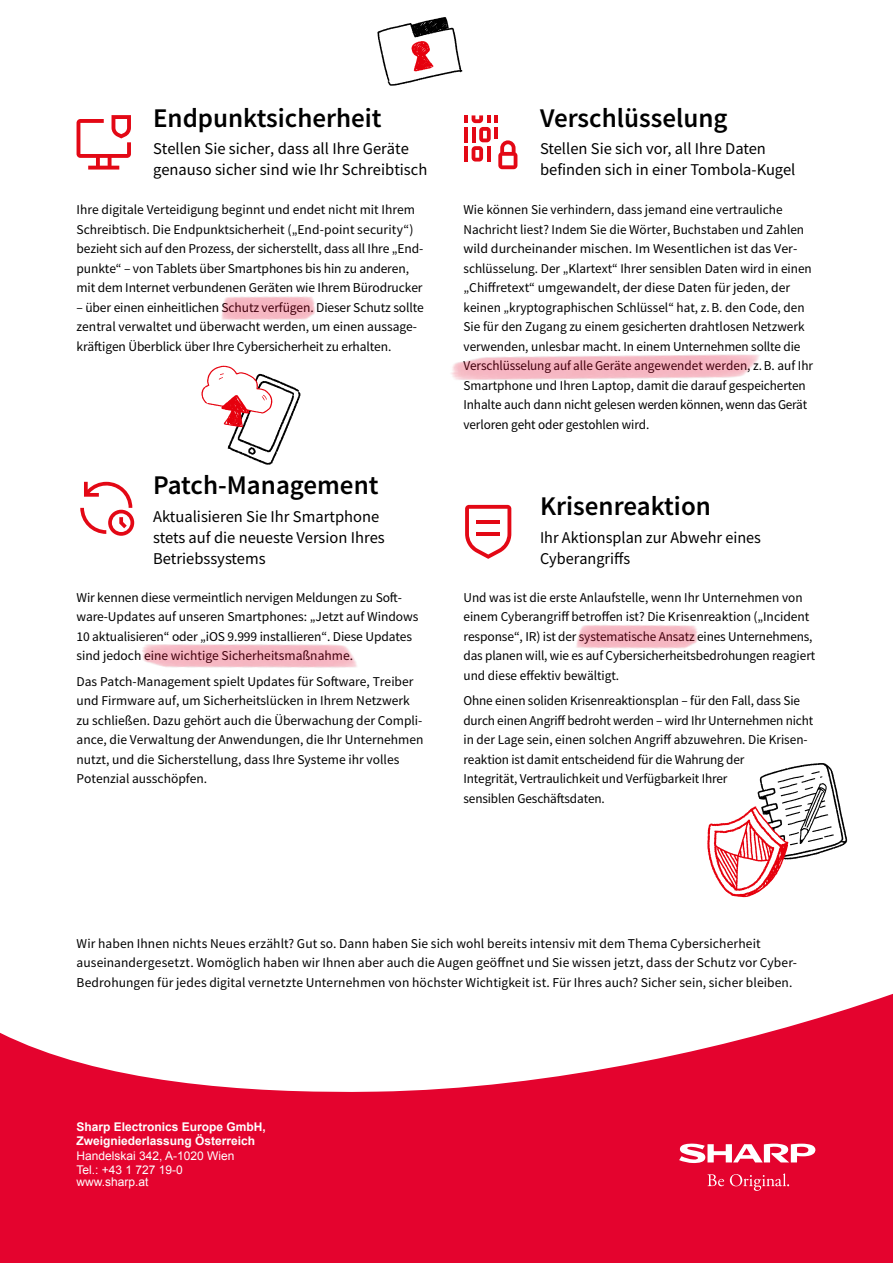
<style>
.page{position:relative;width:893px;height:1263px;background:#fff}
.page>*{position:absolute;margin:0;border:0;box-sizing:border-box;transform-origin:0 0}
.t1{font:600 27px "Source Sans Pro";color:#000}
.t2{font:16.5px/21px "Source Sans Pro";color:#000}
.t3{font:13.5px/19.5px "Source Sans Pro";color:#000}
.t4{font:700 12px/14.4px "Arial";color:#fff}
.t5{font:12px/14.4px "Arial";color:#fff}
</style>
<div class="page">
<svg style="left:0;top:994px;width:893px;height:269px;fill:#e4032e"></svg>
<svg style="left:707px;top:1174px;width:17px;height:12px"></svg>
<svg style="left:730px;top:1173px;width:59px;height:18px"></svg>
<svg style="left:679px;top:1143px;width:137px;height:20px"></svg>
<svg style="left:77px;top:115px;width:54px;height:55px"></svg>
<svg style="left:80px;top:482px;width:54px;height:54px"></svg>
<svg style="left:464px;top:115px;width:53px;height:54px"></svg>
<svg style="left:465px;top:505px;width:46px;height:54px"></svg>
<svg style="left:377px;top:17px;width:86px;height:69px"></svg>
<svg style="left:201px;top:366px;width:100px;height:99px"></svg>
<svg style="left:707px;top:763px;width:140px;height:134px"></svg>
<img style="left:221px;top:296px;width:94px;height:24px">
<img style="left:451px;top:354px;width:309px;height:26px">
<img style="left:142px;top:644px;width:215px;height:24px">
<img style="left:576px;top:625px;width:122px;height:24px">
<h1 class="t1" style="left:153px;top:100px;width:230px">Endpunktsicherheit</h1>
<p class="t2" style="left:153px;top:138px;width:276px">Stellen Sie sicher, dass all Ihre Geräte genauso sicher sind wie Ihr Schreibtisch</p>
<p class="t3" style="left:77px;top:200px;width:348px">Ihre digitale Verteidigung beginnt und endet nicht mit Ihrem Schreibtisch. Die Endpunktsicherheit („End-point security“) bezieht sich auf den Prozess, der sicherstellt, dass all Ihre „End&shy;punkte“ – von Tablets über Smartphones bis hin zu anderen, mit dem Internet verbundenen Geräten wie Ihrem Bürodrucker</p>
<p class="t3" style="left:77px;top:297px;width:349px">– über einen einheitlichen Schutz verfügen. Dieser Schutz sollte zentral verwaltet und überwacht werden, um einen aussage&shy;kräftigen Überblick über Ihre Cybersicherheit zu erhalten.</p>
<h1 class="t1" style="left:153px;top:467px;width:227px">Patch-Management</h1>
<p class="t2" style="left:153px;top:505px;width:233px">Aktualisieren Sie Ihr Smartphone stets auf die neueste Version Ihres<br>Betriebssystems</p>
<p class="t3" style="left:77px;top:587px;width:344px">Wir kennen diese vermeintlich nervigen Meldungen zu Soft&shy;ware-Updates auf unseren Smartphones: „Jetzt auf Windows 10 aktualisieren“ oder „iOS 9.999 installieren“. Diese Updates sind jedoch eine wichtige Sicherheitsmaßnahme.</p>
<p class="t3" style="left:77px;top:672px;width:348px">Das Patch-Management spielt Updates für Software, Treiber und Firmware auf, um Sicherheitslücken in Ihrem Netzwerk zu schließen. Dazu gehört auch die Überwachung der Compli&shy;ance, die Verwaltung der Anwendungen, die Ihr Unternehmen nutzt, und die Sicherstellung, dass Ihre Systeme ihr volles Potenzial ausschöpfen.</p>
<h1 class="t1" style="left:540px;top:100px;width:189px">Verschlüsselung</h1>
<p class="t2" style="left:540px;top:138px;width:257px">Stellen Sie sich vor, all Ihre Daten befinden sich in einer Tombola-Kugel</p>
<p class="t3" style="left:463px;top:200px;width:351px">Wie können Sie verhindern, dass jemand eine vertrauliche Nachricht liest? Indem Sie die Wörter, Buchstaben und Zahlen wild durcheinander mischen. Im Wesentlichen ist das Ver&shy;schlüsselung. Der „Klartext“ Ihrer sensiblen Daten wird in einen „Chiffretext“ umgewandelt, der diese Daten für jeden, der keinen „kryptographischen Schlüssel“ hat, z.B. den Code, den Sie für den Zugang zu einem gesicherten drahtlosen Netzwerk verwenden, unlesbar macht. In einem Unternehmen sollte die Verschlüsselung auf alle Geräte angewendet werden, z.B. auf Ihr Smartphone und Ihren Laptop, damit die darauf gespeicherten Inhalte auch dann nicht gelesen werden können, wenn das Gerät verloren geht oder gestohlen wird.</p>
<h1 class="t1" style="left:540px;top:488px;width:172px">Krisenreaktion</h1>
<p class="t2" style="left:540px;top:526px;width:223px">Ihr Aktionsplan zur Abwehr eines<br>Cyberangriffs</p>
<p class="t3" style="left:463px;top:587px;width:353px">Und was ist die erste Anlaufstelle, wenn Ihr Unternehmen von einem Cyberangriff betroffen ist? Die Krisenreaktion („Incident response“, IR) ist der systematische Ansatz eines Unternehmens, das planen will, wie es auf Cybersicherheitsbedrohungen reagiert und diese effektiv bewältigt.</p>
<p class="t3" style="left:463px;top:691px;width:351px">Ohne einen soliden Krisenreaktionsplan – für den Fall, dass Sie durch einen Angriff bedroht werden – wird Ihr Unternehmen nicht in der Lage sein, einen solchen Angriff abzuwehren. Die Krisen&shy;reaktion ist damit entscheidend für die Wahrung der<br>Integrität, Vertraulichkeit und Verfügbarkeit Ihrer<br>sensiblen Geschäftsdaten.</p>
<p class="t3" style="left:77px;top:933px;width:722px">Wir haben Ihnen nichts Neues erzählt? Gut so. Dann haben Sie sich wohl bereits intensiv mit dem Thema Cybersicherheit auseinandergesetzt. Womöglich haben wir Ihnen aber auch die Augen geöffnet und Sie wissen jetzt, dass der Schutz vor Cyber-<br>Bedrohungen für jedes digital vernetzte Unternehmen von höchster Wichtigkeit ist. Für Ihres auch? Sicher sein, sicher bleiben.</p>
<p class="t4" style="left:77px;top:1120px;width:191px">Sharp Electronics Europe GmbH,<br>Zweigniederlassung Österreich</p>
<p class="t5" style="left:77px;top:1148px;width:160px">Handelskai 342, A-1020 Wien<br>Tel.: +43 1 727 19-0</p>
<p class="t5" style="left:77px;top:1175px;width:74px">www.sharp.at</p>
</div>
